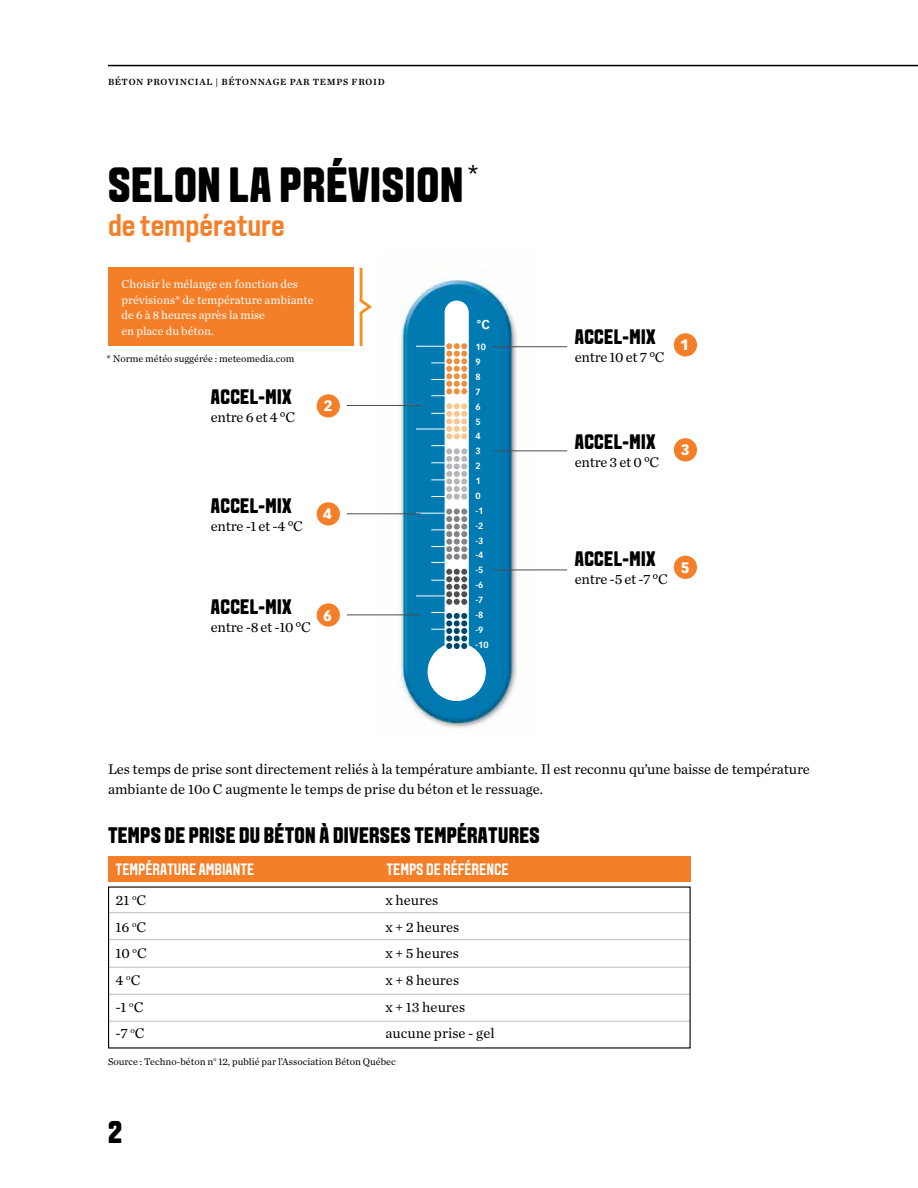
<style>
.page{position:relative;width:918px;height:1188px;background:#fff}
.page>*{position:absolute;margin:0;border:0;box-sizing:border-box;transform-origin:0 0}
.t1{font:800 49.5px "Aveny T";letter-spacing:.015em;color:#000}
.t2{font:600 31.5px "Aveny T";color:#f57e29}
.t3{font:800 31.5px "Aveny T";color:#000}
.t4{font:800 22.5px "Aveny T";letter-spacing:.015em;color:#000}
.t5{font:800 21px "Aveny T";letter-spacing:.02em;color:#000}
.t6{font:600 16.5px "Aveny T";color:#fff}
.t7{font:900 14.85px "Vectora LH";color:#fff}
.t8{font:14.7px/20.2px "Chronicle Text G1";letter-spacing:-.01em;color:#000}
.t9{font:700 12.6px "Vectora LH";color:#fff}
.t10{font:12px/15.8px "Chronicle Text G1";color:#fff}
.t11{font:10.2px "Chronicle Text G1";color:#000}
.t12{font:9.3px "Chronicle Text G1 Semi";letter-spacing:.075em;color:#000}
.t13{font:700 8.85px/14.9px "Vectora LH";color:#fff}
</style>
<div class="page">
<hr style="left:108px;top:65px;width:810px;height:1px;background:#000">
<hr style="left:108px;top:912px;width:582px;height:1px;background:#bcbec0">
<hr style="left:108px;top:939px;width:582px;height:1px;background:#bcbec0">
<hr style="left:108px;top:967px;width:582px;height:1px;background:#bcbec0">
<hr style="left:108px;top:994px;width:582px;height:1px;background:#bcbec0">
<hr style="left:108px;top:1021px;width:582px;height:1px;background:#bcbec0">
<div style="left:108px;top:856px;width:583px;height:25px;background:#f57f29"></div>
<img style="left:380px;top:269px;width:154px;height:459px">
<hr style="left:431px;top:413px;width:31px;height:1px;background:#fff">
<hr style="left:431px;top:395px;width:31px;height:1px;background:#fff">
<hr style="left:431px;top:379px;width:31px;height:1px;background:#fff">
<hr style="left:431px;top:362px;width:31px;height:1px;background:#fff">
<hr style="left:431px;top:445px;width:31px;height:1px;background:#fff">
<hr style="left:431px;top:462px;width:31px;height:1px;background:#fff">
<hr style="left:431px;top:479px;width:31px;height:1px;background:#fff">
<hr style="left:431px;top:496px;width:31px;height:1px;background:#fff">
<hr style="left:431px;top:529px;width:31px;height:1px;background:#fff">
<hr style="left:431px;top:546px;width:31px;height:1px;background:#fff">
<hr style="left:431px;top:562px;width:31px;height:1px;background:#fff">
<hr style="left:431px;top:612px;width:31px;height:1px;background:#fff">
<hr style="left:431px;top:629px;width:31px;height:1px;background:#fff">
<hr style="left:431px;top:580px;width:31px;height:1px;background:#fff">
<hr style="left:416px;top:346px;width:49px;height:1px;background:#fff">
<hr style="left:416px;top:429px;width:49px;height:1px;background:#fff">
<hr style="left:416px;top:513px;width:49px;height:1px;background:#fff">
<hr style="left:416px;top:595px;width:49px;height:1px;background:#fff">
<hr style="left:493px;top:346px;width:74px;height:1px;background:#4d4d4f">
<hr style="left:493px;top:451px;width:74px;height:1px;background:#4d4d4f">
<hr style="left:493px;top:570px;width:74px;height:1px;background:#4d4d4f">
<div style="left:445px;top:301px;width:23px;height:391px;background:#fff;border-radius:11px"></div>
<div style="left:445px;top:301px;width:24px;height:392px;border:1px solid #fff;border-radius:11px"></div>
<div style="left:428px;top:643px;width:57px;height:57px;background:#fff;border-radius:50%"></div>
<div style="left:428px;top:643px;width:58px;height:58px;border:1px solid #fff;border-radius:50%"></div>
<svg style="left:446px;top:343px;width:21px;height:51px"></svg>
<svg style="left:446px;top:403px;width:21px;height:74px"></svg>
<div style="left:461px;top:478px;width:6px;height:7px;background:#b4b6b9;border-radius:50%"></div>
<div style="left:454px;top:478px;width:6px;height:7px;background:#b4b6b9;border-radius:50%"></div>
<div style="left:446px;top:478px;width:6px;height:7px;background:#b4b6b9;border-radius:50%"></div>
<svg style="left:446px;top:486px;width:21px;height:119px"></svg>
<svg style="left:446px;top:613px;width:21px;height:21px"></svg>
<div style="left:461px;top:635px;width:6px;height:7px;background:#00496e;border-radius:50%"></div>
<div style="left:454px;top:635px;width:6px;height:7px;background:#00496e;border-radius:50%"></div>
<div style="left:446px;top:635px;width:6px;height:7px;background:#00496e;border-radius:50%"></div>
<svg style="left:446px;top:643px;width:21px;height:6px"></svg>
<hr style="left:347px;top:405px;width:74px;height:1px;background:#4d4d4f">
<hr style="left:347px;top:513px;width:74px;height:1px;background:#4d4d4f">
<hr style="left:347px;top:615px;width:74px;height:1px;background:#4d4d4f">
<div style="left:674px;top:333px;width:23px;height:23px;background:#f57f29;border-radius:50%"></div>
<div style="left:674px;top:438px;width:23px;height:23px;background:#f57f29;border-radius:50%"></div>
<div style="left:674px;top:556px;width:23px;height:23px;background:#f57f29;border-radius:50%"></div>
<div style="left:317px;top:394px;width:23px;height:24px;background:#f57f29;border-radius:50%"></div>
<div style="left:317px;top:502px;width:23px;height:24px;background:#f57f29;border-radius:50%"></div>
<div style="left:317px;top:603px;width:23px;height:24px;background:#f57f29;border-radius:50%"></div>
<div style="left:109px;top:268px;width:245px;height:78px;background:#f57f29"></div>
<svg style="left:359px;top:267px;width:13px;height:79px"></svg>
<p class="t12" style="left:108px;top:75px;width:278px">BÉTON PROVINCIAL | BÉTONNAGE PAR TEMPS FROID</p>
<h1 class="t1" style="left:108px;top:156px;width:373px">SELON LA PRÉVISION <sup>*</sup></h1>
<h2 class="t2" style="left:108px;top:207px;width:178px">de température</h2>
<p class="t10" style="left:122px;top:275px;width:194px">Choisir le mélange en fonction des prévisions* de température ambiante de 6 à 8 heures après la mise<br>en place du béton.</p>
<p class="t11" style="left:106px;top:351px;width:189px">* Norme météo suggérée : meteomedia.com</p>
<h3 class="t5" style="left:211px;top:385px;width:82px">ACCEL-MIX</h3>
<p class="t8" style="left:211px;top:406px;width:86px">entre 6 et 4 °C</p>
<p class="t7" style="left:324px;top:397px;width:10px">2</p>
<h3 class="t5" style="left:211px;top:494px;width:82px">ACCEL-MIX</h3>
<p class="t8" style="left:211px;top:515px;width:94px">entre -1 et -4 °C</p>
<p class="t7" style="left:323px;top:505px;width:10px">4</p>
<h3 class="t5" style="left:211px;top:595px;width:82px">ACCEL-MIX</h3>
<p class="t8" style="left:211px;top:616px;width:102px">entre -8 et -10 °C</p>
<p class="t7" style="left:323px;top:606px;width:10px">6</p>
<p class="t9" style="left:476px;top:317px;width:15px">°C</p>
<p class="t13" style="left:475px;top:340px;width:15px">10<br>9<br>8<br>7<br>6<br>5<br>4<br>3<br>2<br>1<br>0 -1 -2 -3 -4 -5 -6 -7 -8 -9 -10</p>
<h3 class="t5" style="left:575px;top:324px;width:82px">ACCEL-MIX</h3>
<p class="t8" style="left:575px;top:346px;width:91px">entre 10 et 7 °C</p>
<p class="t7" style="left:680px;top:336px;width:10px">1</p>
<h3 class="t5" style="left:575px;top:430px;width:82px">ACCEL-MIX</h3>
<p class="t8" style="left:575px;top:451px;width:86px">entre 3 et 0 °C</p>
<p class="t7" style="left:681px;top:441px;width:10px">3</p>
<h3 class="t5" style="left:575px;top:547px;width:82px">ACCEL-MIX</h3>
<p class="t8" style="left:575px;top:568px;width:95px">entre -5 et -7 °C</p>
<p class="t7" style="left:681px;top:559px;width:10px">5</p>
<p class="t8" style="left:108px;top:758px;width:704px">Les temps de prise sont directement reliés à la température ambiante. Il est reconnu qu’une baisse de température ambiante de 10o C augmente le temps de prise du béton et le ressuage.</p>
<h3 class="t4" style="left:108px;top:822px;width:433px">TEMPS DE PRISE DU BÉTON À DIVERSES TEMPÉRATURES</h3>
<p class="t6" style="left:116px;top:860px;width:140px">TEMPÉRATURE AMBIANTE</p>
<p class="t6" style="left:386px;top:860px;width:124px">TEMPS DE RÉFÉRENCE</p>
<p class="t8" style="left:116px;top:889px;width:32px">21 <sup>o</sup>C</p>
<p class="t8" style="left:386px;top:889px;width:54px">x heures</p>
<p class="t8" style="left:116px;top:916px;width:32px">16 <sup>o</sup>C</p>
<p class="t8" style="left:386px;top:916px;width:75px">x + 2 heures</p>
<p class="t8" style="left:116px;top:942px;width:33px">10 <sup>o</sup>C</p>
<p class="t8" style="left:386px;top:942px;width:75px">x + 5 heures</p>
<p class="t8" style="left:116px;top:969px;width:26px">4 <sup>o</sup>C</p>
<p class="t8" style="left:386px;top:969px;width:75px">x + 8 heures</p>
<p class="t8" style="left:116px;top:996px;width:29px">-1 <sup>o</sup>C</p>
<p class="t8" style="left:386px;top:996px;width:81px">x + 13 heures</p>
<p class="t8" style="left:116px;top:1022px;width:31px">-7 <sup>o</sup>C</p>
<p class="t8" style="left:386px;top:1022px;width:111px">aucune prise - gel</p>
<p class="t11" style="left:108px;top:1053px;width:289px">Source : Techno-béton n<sup>o</sup> 12, publié par l’Association Béton Québec</p>
<h2 class="t3" style="left:108px;top:1114px;width:16px">2</h2>
</div>
